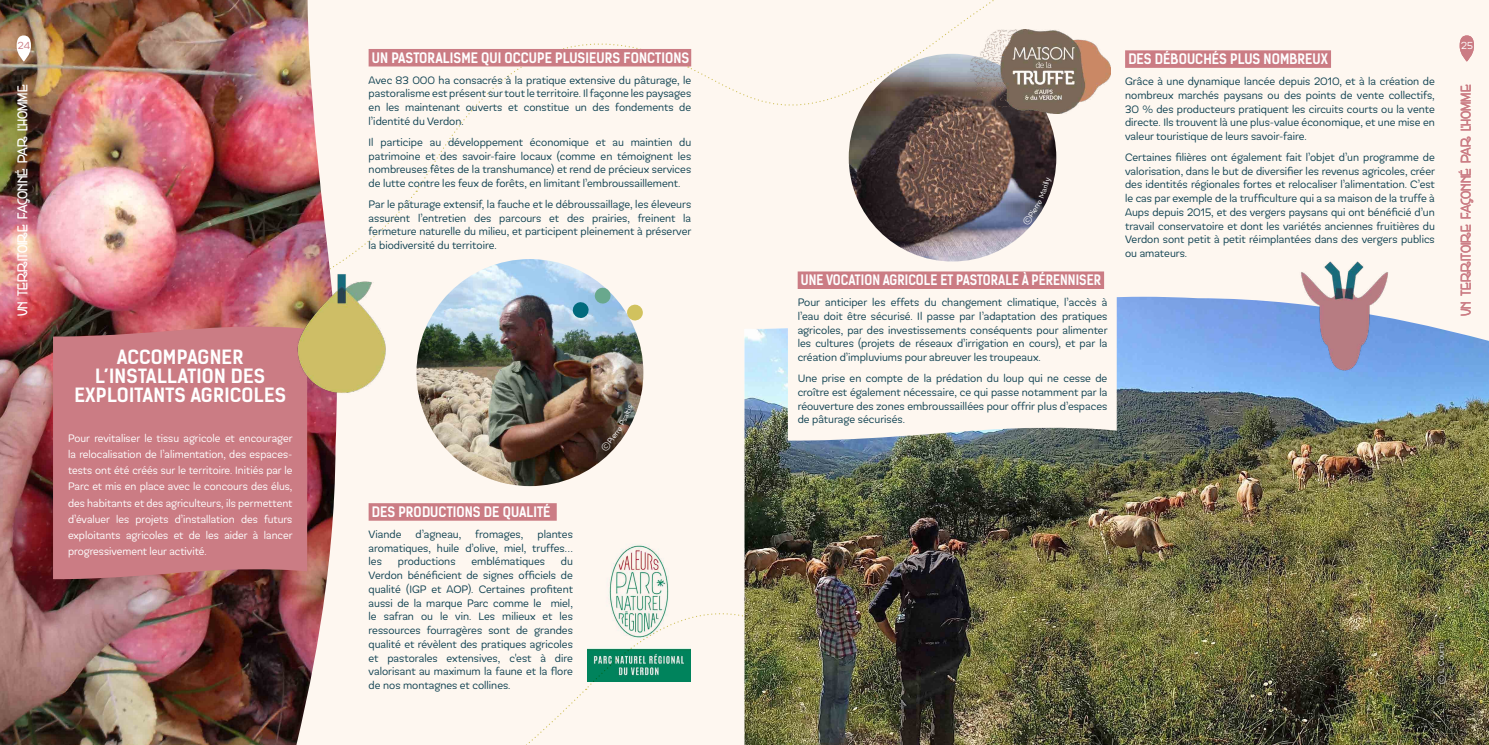
<style>
.page{position:relative;width:1489px;height:745px;background:#fff}
.page>*{position:absolute;margin:0;border:0;box-sizing:border-box;transform-origin:0 0}
.t1{font:700 18.75px/18.8px "Kelson Sans";letter-spacing:.015em;color:#fff;text-align:center}
.t2{font:700 13.75px "Kelson Sans";letter-spacing:.005em;color:#fff;scale:.94 1}
.t3{font:700 13.75px "Kelson Sans";letter-spacing:.005em;color:#fff;scale:.9 1}
.t4{font:12.5px "DK Weltschmerz";color:#fff}
.t5{font:12.5px "DK Weltschmerz";color:#cb7c84}
.t6{font:300 10.62px/13.8px "Globa";color:#0f4151;text-align:justify}
.t7{font:300 10.62px/16.2px "Globa";color:#fff;text-align:justify}
.t8{font:300 10px "Globa";color:#cb7c84}
.t9{font:300 10px "Globa";color:#fff}
.t10{font:300 7.5px "Globa";color:#fff}
</style>
<div class="page">
<div style="left:0;top:0;width:1488px;height:744px;background:#fef7f0"></div>
<svg style="left:34px;top:613px;width:1212px;height:132px"></svg>
<svg style="left:415px;top:43px;width:271px;height:148px"></svg>
<img style="left:0;top:0;width:338px;height:744px">
<div style="left:368px;top:49px;width:323px;height:17px;background:#cb7c84"></div>
<div style="left:368px;top:503px;width:188px;height:17px;background:#cb7c84"></div>
<img style="left:416px;top:259px;width:227px;height:227px;border-radius:113px">
<div style="left:53px;top:325px;width:254px;height:254px;background:#cb7c84"></div>
<svg style="left:572px;top:287px;width:39px;height:31px"></svg>
<svg style="left:626px;top:304px;width:17px;height:17px"></svg>
<img style="left:587px;top:544px;width:104px;height:137px">
<img style="left:280px;top:271px;width:106px;height:133px">
<svg style="left:17px;top:35px;width:14px;height:26px"></svg>
<svg style="left:688px;top:0;width:786px;height:106px"></svg>
<img style="left:744px;top:296px;width:744px;height:448px">
<svg style="left:1432px;top:637px;width:17px;height:50px"></svg>
<svg style="left:788px;top:113px;width:328px;height:327px"></svg>
<div style="left:797px;top:271px;width:307px;height:18px;background:#cb7c84"></div>
<img style="left:848px;top:54px;width:208px;height:207px;border-radius:104px">
<div style="left:1125px;top:50px;width:205px;height:18px;background:#cb7c84"></div>
<img style="left:970px;top:30px;width:139px;height:83px">
<img style="left:1279px;top:261px;width:119px;height:120px">
<svg style="left:1021px;top:177px;width:30px;height:49px"></svg>
<svg style="left:600px;top:404px;width:32px;height:47px"></svg>
<p class="t8" style="left:18px;top:39px;width:14px">24</p>
<p class="t4" style="left:14px;top:316px;width:233px;rotate:-90deg">UN TERRITOIRE FAÇONNÉ PAR L'HOMME</p>
<h1 class="t1" style="left:74px;top:348px;width:213px">ACCOMPAGNER<br>L’INSTALLATION DES<br>EXPLOITANTS AGRICOLES</h1>
<p class="t7" style="left:68px;top:429px;width:226px">Pour revitaliser le tissu agricole et encourager la relocalisation de l’alimentation, des espaces&shy;tests ont été créés sur le territoire. Initiés par le Parc et mis en place avec le concours des élus, des habitants et des agriculteurs, ils permettent d’évaluer les projets d’installation des futurs exploitants agricoles et de les aider à lancer progressivement leur activité.</p>
<p class="t2" style="left:372px;top:49px;width:339px">UN PASTORALISME QUI OCCUPE PLUSIEURS FONCTIONS</p>
<p class="t6" style="left:368px;top:73px;width:324px">Avec 83 000 ha consacrés à la pratique extensive du pâturage, le pastoralisme est présent sur tout le territoire. Il façonne les paysages en les maintenant ouverts et constitue un des fondements de l’identité du Verdon.</p>
<p class="t6" style="left:368px;top:135px;width:324px">Il participe au développement économique et au maintien du patrimoine et des savoir-faire locaux (comme en témoignent les nombreuses fêtes de la transhumance) et rend de précieux services de lutte contre les feux de forêts, en limitant l’embroussaillement.</p>
<p class="t6" style="left:368px;top:197px;width:324px">Par le pâturage extensif, la fauche et le débroussaillage, les éleveurs assurent l’entretien des parcours et des prairies, freinent la fermeture naturelle du milieu, et participent pleinement à préserver la biodiversité du territoire.</p>
<p class="t2" style="left:372px;top:503px;width:192px">DES PRODUCTIONS DE QUALITÉ</p>
<p class="t6" style="left:368px;top:527px;width:34px">Viande</p>
<p class="t6" style="left:415px;top:527px;width:47px">d’agneau,</p>
<p class="t6" style="left:475px;top:527px;width:50px">fromages,</p>
<p class="t6" style="left:368px;top:527px;width:206px;text-indent:169px">plantes aromatiques, huile d’olive, miel, truffes… les</p>
<p class="t6" style="left:368px;top:554px;width:206px;text-indent:192px">du Verdon bénéficient de signes officiels de qualité (IGP et AOP). Certaines profitent aussi de la marque Parc comme le miel, le safran ou le vin. Les milieux et les ressources fourragères sont de grandes qualité et révèlent des pratiques agricoles et pastorales extensives, c'est à dire valorisant au maximum la faune et la flore de nos montagnes et collines.</p>
<p class="t6" style="left:398px;top:554px;width:59px">productions</p>
<p class="t6" style="left:471px;top:554px;width:75px">emblématiques</p>
<p class="t3" style="left:800px;top:271px;width:335px">UNE VOCATION AGRICOLE ET PASTORALE À PÉRENNISER</p>
<p class="t6" style="left:797px;top:295px;width:311px">Pour anticiper les effets du changement climatique, l’accès à l’eau doit être sécurisé. Il passe par l’adaptation des pratiques agricoles, par des investissements conséquents pour alimenter les cultures (projets de réseaux d’irrigation en cours), et par la création d’impluviums pour abreuver les troupeaux.</p>
<p class="t6" style="left:797px;top:371px;width:311px">Une prise en compte de la prédation du loup qui ne cesse de croître est également nécessaire, ce qui passe notamment par la réouverture des zones embroussaillées pour offrir plus d’espaces de pâturage sécurisés.</p>
<p class="t2" style="left:1128px;top:50px;width:214px">DES DÉBOUCHÉS PLUS NOMBREUX</p>
<p class="t6" style="left:1125px;top:75px;width:311px">Grâce à une dynamique lancée depuis 2010, et à la création de nombreux marchés paysans ou des points de vente collectifs, 30 % des producteurs pratiquent les circuits courts ou la vente directe. Ils trouvent là une plus-value économique, et une mise en valeur touristique de leurs savoir-faire.</p>
<p class="t6" style="left:1125px;top:150px;width:311px">Certaines filières ont également fait l’objet d’un programme de valorisation, dans le but de diversifier les revenus agricoles, créer des identités régionales fortes et relocaliser l’alimentation. C’est le cas par exemple de la trufficulture qui a sa maison de la truffe à Aups depuis 2015, et des vergers paysans qui ont bénéficié d’un travail conservatoire et dont les variétés anciennes fruitières du Verdon sont petit à petit réimplantées dans des vergers publics ou amateurs.</p>
<p class="t9" style="left:1460px;top:39px;width:13px">25</p>
<p class="t5" style="left:1457px;top:316px;width:233px;rotate:-90deg">UN TERRITOIRE FAÇONNÉ PAR L'HOMME</p>
<p class="t10" style="left:1436px;top:683px;width:43px;rotate:-90deg">© L. Courtil</p>
</div>
